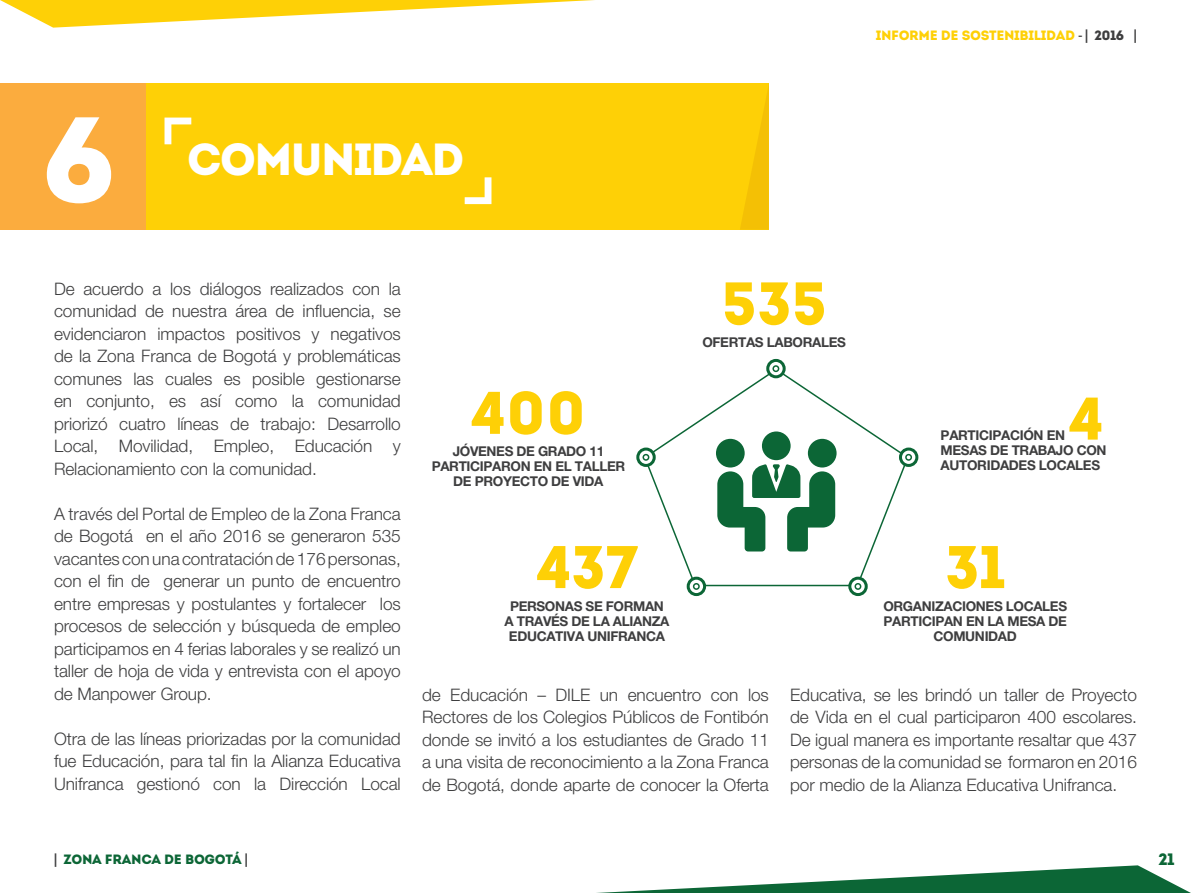
<style>
.page{position:relative;width:1191px;height:893px;background:#fff}
.page>*{position:absolute;margin:0;border:0;box-sizing:border-box;transform-origin:0 0}
.t1{font:120px "Intro";color:#fff}
.t2{font:60px "Intro";letter-spacing:.01em;color:#fed006}
.t3{font:45px "Intro";letter-spacing:-.05em;color:#fff}
.t4{font:300 17.25px/22.5px "Helvetica Neue LT Pro";letter-spacing:-.005em;color:#3e3e3f;text-align:justify}
.t5{font:16.5px "Intro";color:#0c6636}
.t6{font:700 13.5px/15px "Helvetica Neue LT Pro";letter-spacing:-.025em;color:#3e3e3f;text-align:center}
.t7{font:13.5px "Intro";letter-spacing:-.025em;color:#fed006}
.t8{font:13.5px "Intro";letter-spacing:-.025em;color:#0c6636}
.s1{color:#3e3e3f}
.s2{font-family:"Helvetica Neue LT Pro";font-weight:700;color:#3e3e3f}
</style>
<div class="page">
<svg style="left:0;top:0;width:595px;height:28px"></svg>
<svg style="left:596px;top:865px;width:595px;height:28px"></svg>
<div style="left:0;top:84px;width:769px;height:146px;background:#fed006"></div>
<div style="left:0;top:84px;width:145px;height:146px;background:#fbac3e"></div>
<svg style="left:164px;top:118px;width:27px;height:26px"></svg>
<svg style="left:465px;top:177px;width:26px;height:27px"></svg>
<svg style="left:740px;top:83px;width:29px;height:146px"></svg>
<svg style="left:643px;top:367px;width:266px;height:220px"></svg>
<svg style="left:767px;top:360px;width:17px;height:17px"></svg>
<div style="left:766px;top:359px;width:19px;height:19px;border:3px solid #0c6636;border-radius:50%"></div>
<div style="left:772px;top:365px;width:7px;height:7px;border:2px solid #0c6636;border-radius:50%"></div>
<svg style="left:900px;top:449px;width:17px;height:16px"></svg>
<div style="left:899px;top:448px;width:19px;height:19px;border:3px solid #0c6636;border-radius:50%"></div>
<div style="left:905px;top:454px;width:7px;height:7px;border:2px solid #0c6636;border-radius:50%"></div>
<svg style="left:638px;top:449px;width:16px;height:16px"></svg>
<div style="left:636px;top:448px;width:19px;height:19px;border:3px solid #0c6636;border-radius:50%"></div>
<div style="left:642px;top:454px;width:7px;height:7px;border:2px solid #0c6636;border-radius:50%"></div>
<svg style="left:688px;top:578px;width:16px;height:17px"></svg>
<div style="left:686px;top:577px;width:20px;height:19px;border:3px solid #0c6636;border-radius:50%"></div>
<div style="left:693px;top:583px;width:7px;height:7px;border:2px solid #0c6636;border-radius:50%"></div>
<svg style="left:850px;top:578px;width:16px;height:17px"></svg>
<div style="left:848px;top:577px;width:19px;height:19px;border:3px solid #0c6636;border-radius:50%"></div>
<div style="left:854px;top:583px;width:7px;height:7px;border:2px solid #0c6636;border-radius:50%"></div>
<div style="left:762px;top:431px;width:28px;height:29px;background:#0c6636;border-radius:50%"></div>
<div style="left:716px;top:439px;width:28px;height:28px;background:#0c6636;border-radius:50%"></div>
<div style="left:808px;top:439px;width:28px;height:28px;background:#0c6636;border-radius:50%"></div>
<svg style="left:717px;top:464px;width:118px;height:87px"></svg>
<h1 class="t1" style="left:42px;top:88px;width:76px">6</h1>
<h3 class="t3" style="left:187px;top:132px;width:279px">COMUNIDAD</h3>
<p class="t7" style="left:876px;top:27px;width:263px">INFORME DE SOSTENIBILIDAD <span class="s1">-</span> <span class="s2">|</span> <span class="s1">2016</span> <span class="s2">|</span></p>
<p class="t4" style="left:54px;top:277px;width:348px">De acuerdo a los diálogos realizados con la comunidad de nuestra área de influencia, se evidenciaron impactos positivos y negativos de la Zona Franca de Bogotá y problemáticas comunes las cuales es posible gestionarse en conjunto, es así como la comunidad priorizó cuatro líneas de trabajo: Desarrollo Local, Movilidad, Empleo, Educación y Relacionamiento con la comunidad.</p>
<p class="t4" style="left:54px;top:502px;width:348px">A través del Portal de Empleo de la Zona Franca de Bogotá en el año 2016 se generaron 535 vacantes con una contratación de 176 personas, con el fin de generar un punto de encuentro entre empresas y postulantes y fortalecer los procesos de selección y búsqueda de empleo participamos en 4 ferias laborales y se realizó un taller de hoja de vida y entrevista con el apoyo de Manpower Group.</p>
<p class="t4" style="left:54px;top:727px;width:348px">Otra de las líneas priorizadas por la comunidad fue Educación, para tal fin la Alianza Educativa Unifranca gestionó con la Dirección Local</p>
<h2 class="t2" style="left:721px;top:267px;width:106px">535</h2>
<p class="t6" style="left:702px;top:334px;width:145px">OFERTAS LABORALES</p>
<h2 class="t2" style="left:470px;top:377px;width:117px">400</h2>
<p class="t6" style="left:432px;top:444px;width:195px">JÓVENES DE GRADO 11<br>PARTICIPARON EN EL TALLER<br>DE PROYECTO DE VIDA</p>
<p class="t6" style="left:940px;top:442px;width:167px">MESAS DE TRABAJO CON</p>
<h2 class="t2" style="left:1068px;top:383px;width:36px">4</h2>
<p class="t6" style="left:940px;top:457px;width:161px">AUTORIDADES LOCALES</p>
<p class="t6" style="left:940px;top:427px;width:126px">PARTICIPACIÓN EN</p>
<h2 class="t2" style="left:536px;top:531px;width:104px">437</h2>
<p class="t6" style="left:504px;top:598px;width:166px">PERSONAS SE FORMAN<br>A TRAVÉS DE LA ALIANZA<br>EDUCATIVA UNIFRANCA</p>
<h2 class="t2" style="left:945px;top:531px;width:62px">31</h2>
<p class="t6" style="left:883px;top:598px;width:185px">ORGANIZACIONES LOCALES<br>PARTICIPAN EN LA MESA DE<br>COMUNIDAD</p>
<p class="t4" style="left:422px;top:683px;width:348px">de Educación – DILE un encuentro con los Rectores de los Colegios Públicos de Fontibón donde se invitó a los estudiantes de Grado 11 a una visita de reconocimiento a la Zona Franca de Bogotá, donde aparte de conocer la Oferta</p>
<p class="t4" style="left:790px;top:683px;width:348px">Educativa, se les brindó un taller de Proyecto de Vida en el cual participaron 400 escolares.<br>De igual manera es importante resaltar que 437 personas de la comunidad se formaron en 2016 por medio de la Alianza Educativa Unifranca.</p>
<p class="t8" style="left:54px;top:851px;width:195px"><span class="s2">|</span> ZONA FRANCA DE BOGOTÁ <span class="s2">|</span></p>
<p class="t5" style="left:1158px;top:850px;width:18px">21</p>
</div>
